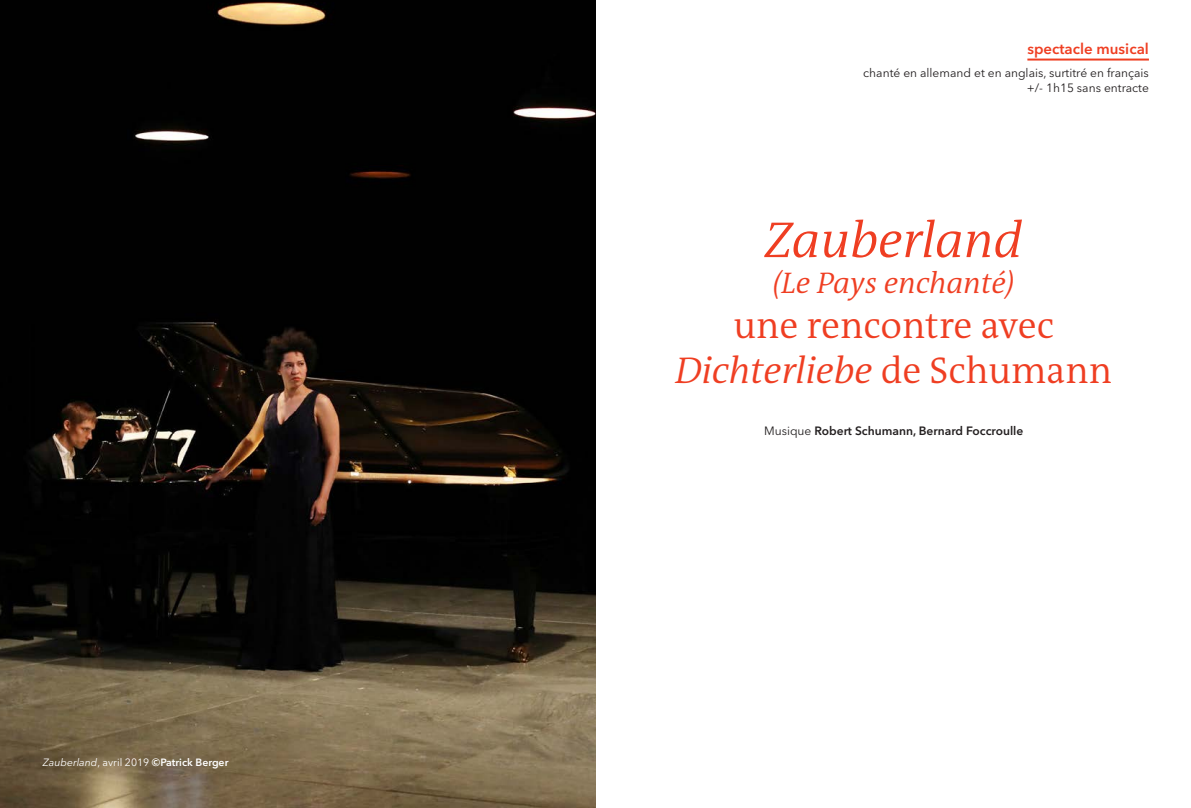
<style>
.page{position:relative;width:1191px;height:808px;background:#fff}
.page>*{position:absolute;margin:0;border:0;box-sizing:border-box;transform-origin:0 0}
.t1{font:italic 300 51px "The Antiqua B W4";color:#ef3e22}
.t2{font:300 37.5px/45px "The Antiqua B W4";color:#ef3e22;text-align:center}
.t3{font:italic 300 30px "The Antiqua B W4";color:#ef3e22}
.t4{font:600 15px "Avenir Next LT Pro";color:#ef3e22}
.t5{font:12px/15px "Avenir Next LT Pro";color:#231f20;text-align:right}
.t6{font:600 12px "Avenir Next LT Pro";color:#231f20}
.t7{font:600 10.5px "Avenir Next LT Pro";color:#fff}
.s1{font-weight:400;font-style:italic}
.s2{font-weight:400}
.s3{font-style:italic}
</style>
<div class="page">
<img style="left:0;top:0;width:596px;height:808px">
<hr style="left:1027px;top:59px;width:121px;height:2px;background:#ef3e22">
<p class="t7" style="left:43px;top:756px;width:187px"><span class="s1">Zauberland</span><span class="s2">, avril 2019</span> ©Patrick Berger</p>
<p class="t4" style="left:1027px;top:40px;width:123px">spectacle musical</p>
<p class="t5" style="left:863px;top:65px;width:287px">chanté en allemand et en anglais, surtitré en français +/- 1h15 sans entracte</p>
<h1 class="t1" style="left:764px;top:207px;width:259px">Zauberland</h1>
<h3 class="t3" style="left:772px;top:264px;width:244px">(Le Pays enchanté)</h3>
<h2 class="t2" style="left:675px;top:303px;width:438px">une rencontre avec<br><span class="s3">Dichterliebe</span> de Schumann</h2>
<p class="t6" style="left:764px;top:423px;width:261px"><span class="s2">Musique</span> Robert Schumann, Bernard Foccroulle</p>
</div>
